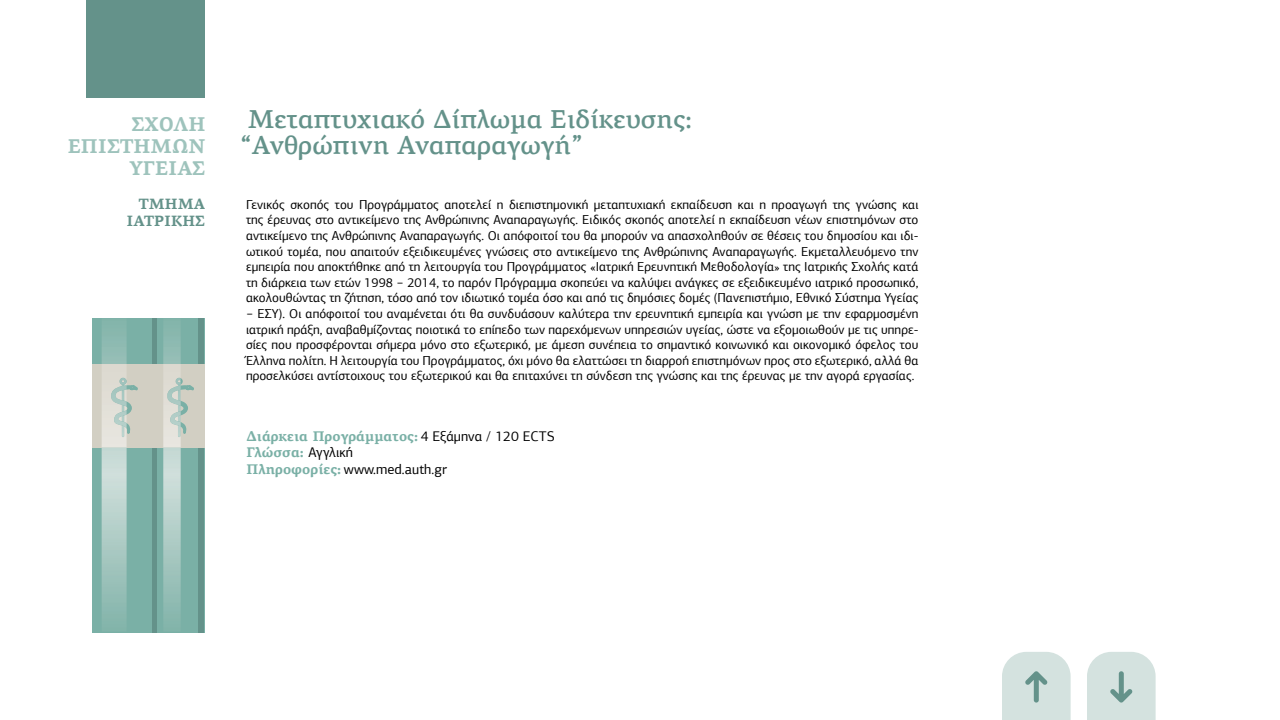
<style>
.page{position:relative;width:1280px;height:720px;background:#fff}
.page>*{position:absolute;margin:0;border:0;box-sizing:border-box;transform-origin:0 0}
.t1{font:500 26px/26px "PF Agora Serif Pro";color:#64928a}
.t2{font:700 20px/22px "PF Agora Serif Pro";color:#9ec3bc;text-align:right}
.t3{font:700 15px/17px "PF Agora Serif Pro";color:#64928a;text-align:right}
.t4{font:700 14px/16.8px "PF Agora Serif Pro";color:#7ab0a6}
.t5{font:14px "PF Agora Sans Pro";color:#000}
.t6{font:13px/15.6px "PF Agora Sans Pro";color:#000;text-align:justify}
.s1{font-family:"PF Agora Sans Pro";font-weight:400;color:#000}
.s2{font-family:"PF Agora Serif Pro";font-weight:700;color:#7ab0a6}
</style>
<div class="page">
<div style="left:86px;top:0;width:119px;height:98px;background:#64928a"></div>
<div style="left:93px;top:318px;width:68px;height:315px;background:#7ab0a6"></div>
<div style="left:153px;top:318px;width:7px;height:315px;background:#64928a"></div>
<div style="left:93px;top:364px;width:68px;height:83px;background:#d2cfc3"></div>
<div style="left:157px;top:318px;width:47px;height:315px;background:#7ab0a6"></div>
<div style="left:199px;top:318px;width:5px;height:315px;background:#64928a"></div>
<div style="left:157px;top:364px;width:47px;height:83px;background:#d2cfc3"></div>
<img style="left:102px;top:325px;width:25px;height:299px">
<img style="left:102px;top:364px;width:25px;height:83px">
<svg style="left:111px;top:378px;width:27px;height:56px"></svg>
<img style="left:163px;top:325px;width:18px;height:299px">
<img style="left:163px;top:364px;width:18px;height:83px">
<svg style="left:167px;top:378px;width:27px;height:56px"></svg>
<svg style="left:1002px;top:652px;width:69px;height:68px"></svg>
<svg style="left:1087px;top:652px;width:69px;height:68px"></svg>
<h2 class="t2" style="left:68px;top:114px;width:139px">ΣΧΟΛΗ<br>ΕΠΙΣΤΗΜΩΝ<br>ΥΓΕΙΑΣ</h2>
<p class="t3" style="left:126px;top:196px;width:80px">ΤΜΗΜΑ<br>ΙΑΤΡΙΚΗΣ</p>
<h1 class="t1" style="left:240px;top:106px;width:453px;text-indent:8px">Μεταπτυχιακό Δίπλωμα Ειδίκευσης: “Ανθρώπινη Αναπαραγωγή”</h1>
<p class="t6" style="left:246px;top:197px;width:674px">Γενικός σκοπός του Προγράμματος αποτελεί η διεπιστημονική μεταπτυχιακή εκπαίδευση και η προαγωγή της γνώσης και της έρευνας στο αντικείμενο της Ανθρώπινης Αναπαραγωγής. Ειδικός σκοπός αποτελεί η εκπαίδευση νέων επιστημόνων στο αντικείμενο της Ανθρώπινης Αναπαραγωγής. Οι απόφοιτοί του θα μπορούν να απασχοληθούν σε θέσεις του δημοσίου και ιδι&shy;ωτικού τομέα, που απαιτούν εξειδικευμένες γνώσεις στο αντικείμενο της Ανθρώπινης Αναπαραγωγής. Εκμεταλλευόμενο την εμπειρία που αποκτήθηκε από τη λειτουργία του Προγράμματος «Ιατρική Ερευνητική Μεθοδολογία» της Ιατρικής Σχολής κατά τη διάρκεια των ετών 1998 − 2014, το παρόν Πρόγραμμα σκοπεύει να καλύψει ανάγκες σε εξειδικευμένο ιατρικό προσωπικό, ακολουθώντας τη ζήτηση, τόσο από τον ιδιωτικό τομέα όσο και από τις δημόσιες δομές (Πανεπιστήμιο, Εθνικό Σύστημα Υγείας − ΕΣΥ). Οι απόφοιτοί του αναμένεται ότι θα συνδυάσουν καλύτερα την ερευνητική εμπειρία και γνώση με την εφαρμοσμένη ιατρική πράξη, αναβαθμίζοντας ποιοτικά το επίπεδο των παρεχόμενων υπηρεσιών υγείας, ώστε να εξομοιωθούν με τις υπηρε&shy;σίες που προσφέρονται σήμερα μόνο στο εξωτερικό, με άμεση συνέπεια το σημαντικό κοινωνικό και οικονομικό όφελος του Έλληνα πολίτη. Η λειτουργία του Προγράμματος, όχι μόνο θα ελαττώσει τη διαρροή επιστημόνων προς στο εξωτερικό, αλλά θα προσελκύσει αντίστοιχους του εξωτερικού και θα επιταχύνει τη σύνδεση της γνώσης και της έρευνας με την αγορά εργασίας.</p>
<p class="t4" style="left:246px;top:428px;width:310px">Διάρκεια Προγράμματος: <span class="s1">4 Εξάμηνα / 120 ECTS<br></span>Γλώσσα: <span class="s1">Αγγλική</span></p>
<p class="t5" style="left:247px;top:461px;width:202px"><span class="s2">Πληροφορίες:</span> www.med.auth.gr</p>
</div>
